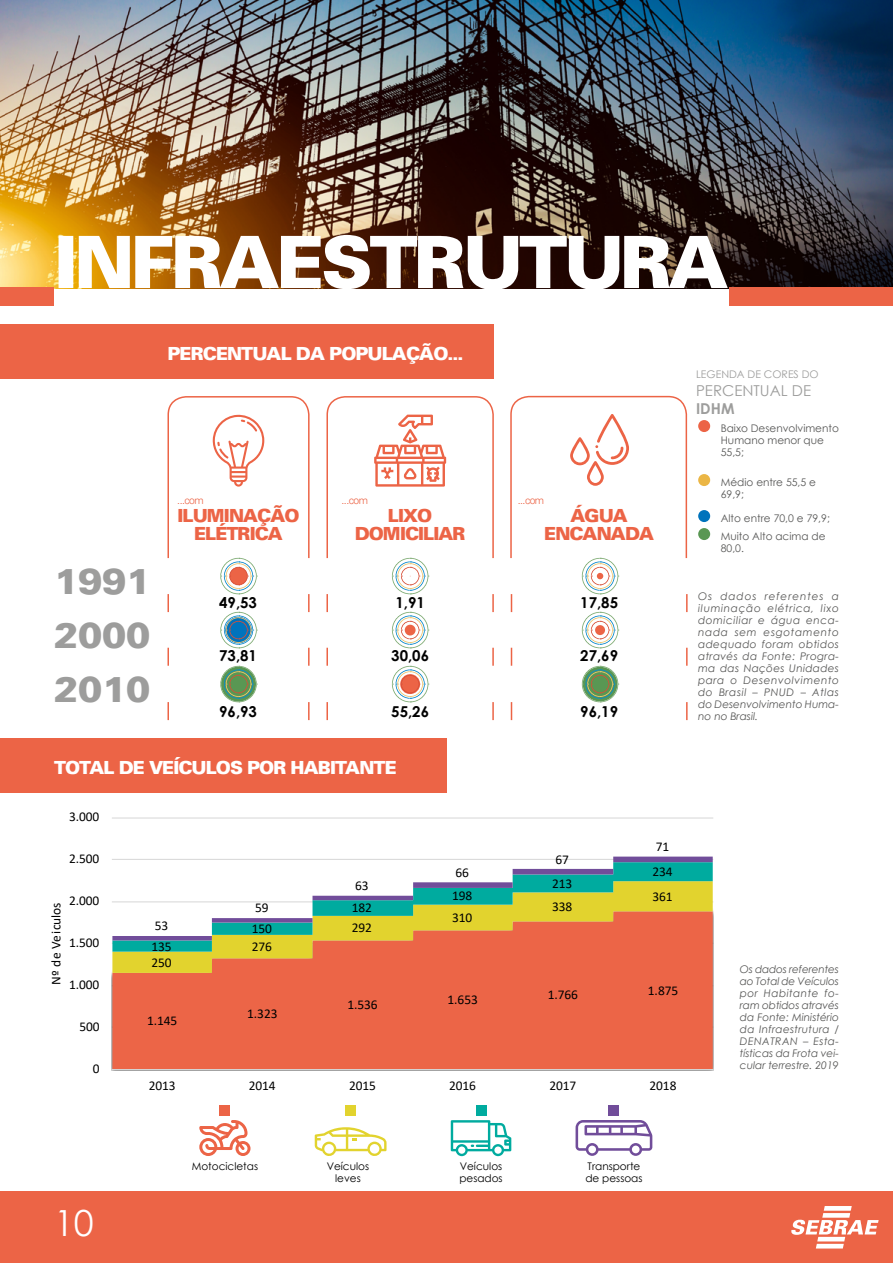
<style>
.page{position:relative;width:893px;height:1263px;background:#fff}
.page>*{position:absolute;margin:0;border:0;box-sizing:border-box;transform-origin:0 0}
.t1{font:900 72px "Univers";letter-spacing:-.05em;color:#fff}
.t2{font:900 36px "Univers";color:#9d9d9c}
.t3{font:36px "Century Gothic";color:#fff}
.t4{font:900 18px "Univers";letter-spacing:-.05em;color:#fff}
.t5{font:900 18px/18px "Univers";letter-spacing:-.05em;color:#ec6446;text-align:center}
.t6{font:700 15px "Century Gothic";color:#000}
.t7{font:15px "Century Gothic";color:#9d9d9c}
.t8{font:700 15px "Century Gothic";color:#9d9d9c}
.t9{font:13.35px "Calibri";letter-spacing:-.005em;color:#000}
.t10{font:13.35px "Calibri";letter-spacing:.02em;color:#000}
.t11{font:italic 10.5px/12px "Century Gothic";color:#575756;text-align:justify}
.t12{font:10.5px/12px "Century Gothic";color:#575756}
.t13{font:10.5px/12px "Century Gothic";color:#000}
.t14{font:300 10.5px "Univers";letter-spacing:-.05em;color:#ec6446}
.t15{font:10.5px "Century Gothic";color:#9d9d9c}
</style>
<div class="page">
<img style="left:0;top:0;width:893px;height:288px">
<div style="left:0;top:288px;width:54px;height:18px;background:#ec6446"></div>
<div style="left:729px;top:288px;width:164px;height:18px;background:#ec6446"></div>
<div style="left:0;top:1192px;width:893px;height:71px;background:#ec6446"></div>
<svg style="left:791px;top:1206px;width:88px;height:42px"></svg>
<div style="left:698px;top:510px;width:12px;height:12px;background:#0073bc;border-radius:50%"></div>
<div style="left:698px;top:528px;width:12px;height:12px;background:#599753;border-radius:50%"></div>
<div style="left:698px;top:474px;width:12px;height:12px;background:#ebb645;border-radius:50%"></div>
<div style="left:698px;top:420px;width:12px;height:12px;background:#ec6446;border-radius:50%"></div>
<svg style="left:167px;top:396px;width:143px;height:324px"></svg>
<svg style="left:326px;top:396px;width:168px;height:324px"></svg>
<div style="left:0;top:324px;width:494px;height:54px;background:#ec6446"></div>
<div style="left:0;top:738px;width:446px;height:54px;background:#ec6446"></div>
<svg style="left:510px;top:395px;width:178px;height:325px"></svg>
<svg style="left:199px;top:1120px;width:51px;height:36px"></svg>
<svg style="left:315px;top:1127px;width:72px;height:29px"></svg>
<svg style="left:451px;top:1120px;width:60px;height:36px"></svg>
<svg style="left:576px;top:1120px;width:76px;height:36px"></svg>
<div style="left:220px;top:1105px;width:10px;height:10px;background:#ec6446"></div>
<div style="left:346px;top:1105px;width:10px;height:10px;background:#e2d32e"></div>
<div style="left:476px;top:1105px;width:10px;height:10px;background:#00ab9f"></div>
<div style="left:609px;top:1105px;width:10px;height:10px;background:#714d9a"></div>
<hr style="left:112px;top:817px;width:601px;height:1px;background:#dadada">
<div style="left:112px;top:973px;width:601px;height:96px;background:#ec6547"></div>
<svg style="left:112px;top:952px;width:601px;height:21px;background:#e97d42"></svg>
<svg style="left:112px;top:940px;width:601px;height:12px;background:#c58452"></svg>
<svg style="left:112px;top:856px;width:601px;height:84px"></svg>
<hr style="left:112px;top:1069px;width:601px;height:1px;background:#dadada">
<h1 class="t1" style="left:54px;top:215px;width:676px">INFRAESTRUTURA</h1>
<h3 class="t4" style="left:167px;top:342px;width:298px">PERCENTUAL DA POPULAÇÃO...</h3>
<h2 class="t2" style="left:54px;top:557px;width:98px">1991</h2>
<h2 class="t2" style="left:54px;top:611px;width:98px">2000</h2>
<h2 class="t2" style="left:54px;top:665px;width:98px">2010</h2>
<p class="t14" style="left:177px;top:494px;width:28px">...com</p>
<p class="t14" style="left:342px;top:494px;width:28px">...com</p>
<p class="t14" style="left:518px;top:494px;width:28px">...com</p>
<h3 class="t5" style="left:544px;top:506px;width:111px">ÁGUA<br>ENCANADA</h3>
<h3 class="t5" style="left:177px;top:506px;width:124px">ILUMINAÇÃO<br>ELÉTRICA</h3>
<h3 class="t5" style="left:355px;top:506px;width:112px">LIXO<br>DOMICILIAR</h3>
<h3 class="t6" style="left:219px;top:591px;width:39px">49,53</h3>
<h3 class="t6" style="left:395px;top:591px;width:31px">1,91</h3>
<h3 class="t6" style="left:580px;top:591px;width:39px">17,85</h3>
<h3 class="t6" style="left:219px;top:644px;width:39px">73,81</h3>
<h3 class="t6" style="left:391px;top:644px;width:39px">30,06</h3>
<h3 class="t6" style="left:580px;top:644px;width:39px">27,69</h3>
<h3 class="t6" style="left:219px;top:700px;width:39px">96,93</h3>
<h3 class="t6" style="left:391px;top:700px;width:39px">55,26</h3>
<h3 class="t6" style="left:580px;top:700px;width:39px">96,19</h3>
<h3 class="t4" style="left:54px;top:756px;width:344px">TOTAL DE VEÍCULOS POR HABITANTE</h3>
<p class="t9" style="left:69px;top:807px;width:32px">3.000</p>
<p class="t9" style="left:69px;top:849px;width:32px">2.500</p>
<p class="t10" style="left:47px;top:985px;width:84px;rotate:-90deg">Nº de Veiculos</p>
<p class="t9" style="left:69px;top:891px;width:32px">2.000</p>
<p class="t9" style="left:69px;top:933px;width:32px">1.500</p>
<p class="t9" style="left:69px;top:975px;width:32px">1.000</p>
<p class="t9" style="left:79px;top:1017px;width:22px">500</p>
<p class="t9" style="left:93px;top:1059px;width:8px">0</p>
<p class="t9" style="left:155px;top:916px;width:15px">53</p>
<p class="t9" style="left:152px;top:937px;width:22px">135</p>
<p class="t9" style="left:152px;top:953px;width:22px">250</p>
<p class="t9" style="left:147px;top:1011px;width:32px">1.145</p>
<p class="t9" style="left:255px;top:898px;width:15px">59</p>
<p class="t9" style="left:252px;top:919px;width:22px">150</p>
<p class="t9" style="left:252px;top:937px;width:22px">276</p>
<p class="t9" style="left:247px;top:1004px;width:32px">1.323</p>
<p class="t9" style="left:656px;top:837px;width:15px">71</p>
<p class="t9" style="left:556px;top:850px;width:15px">67</p>
<p class="t9" style="left:455px;top:863px;width:15px">66</p>
<p class="t9" style="left:652px;top:862px;width:22px">234</p>
<p class="t9" style="left:355px;top:876px;width:15px">63</p>
<p class="t9" style="left:352px;top:899px;width:22px">182</p>
<p class="t9" style="left:352px;top:918px;width:22px">292</p>
<p class="t9" style="left:452px;top:887px;width:22px">198</p>
<p class="t9" style="left:452px;top:908px;width:22px">310</p>
<p class="t9" style="left:552px;top:874px;width:22px">213</p>
<p class="t9" style="left:552px;top:897px;width:22px">338</p>
<p class="t9" style="left:652px;top:887px;width:22px">361</p>
<p class="t9" style="left:347px;top:995px;width:32px">1.536</p>
<p class="t9" style="left:448px;top:990px;width:32px">1.653</p>
<p class="t9" style="left:548px;top:985px;width:32px">1.766</p>
<p class="t9" style="left:648px;top:981px;width:32px">1.875</p>
<p class="t9" style="left:149px;top:1076px;width:28px">2013</p>
<p class="t9" style="left:249px;top:1076px;width:28px">2014</p>
<p class="t9" style="left:349px;top:1076px;width:28px">2015</p>
<p class="t9" style="left:449px;top:1076px;width:28px">2016</p>
<p class="t9" style="left:549px;top:1076px;width:28px">2017</p>
<p class="t9" style="left:649px;top:1076px;width:28px">2018</p>
<p class="t15" style="left:696px;top:367px;width:124px">LEGENDA DE CORES DO</p>
<h3 class="t7" style="left:696px;top:380px;width:116px">PERCENTUAL DE</h3>
<h3 class="t8" style="left:696px;top:397px;width:40px">IDHM</h3>
<p class="t12" style="left:721px;top:422px;width:120px">Baixo Desenvolvimento<br>Humano menor que<br>55,5;</p>
<p class="t12" style="left:721px;top:476px;width:97px">Médio entre 55,5 e<br>69,9;</p>
<p class="t12" style="left:721px;top:509px;width:111px;line-height:18px">Alto entre 70,0 e 79,9;<br>Muito Alto acima de</p>
<p class="t12" style="left:721px;top:542px;width:25px">80,0.</p>
<p class="t11" style="left:698px;top:590px;width:142px">Os dados referentes a iluminação elétrica, lixo domiciliar e água enca&shy;nada sem esgotamento adequado foram obtidos através da Fonte: Progra&shy;ma das Nações Unidades para o Desenvolvimento do Brasil – PNUD – Atlas do Desenvolvimento Huma&shy;no no Brasil.</p>
<p class="t11" style="left:740px;top:963px;width:101px">Os dados referentes ao Total de Veículos por Habitante fo&shy;ram obtidos através da Fonte: Ministério da Infraestrutura / DENATRAN – Esta&shy;tísticas da Frota vei&shy;cular terrestre. 2019</p>
<h2 class="t3" style="left:54px;top:1198px;width:41px">10</h2>
<p class="t13" style="left:192px;top:1160px;width:68px">Motocicletas</p>
<p class="t13" style="left:327px;top:1160px;width:44px;text-align:center">Veículos leves</p>
<p class="t13" style="left:459px;top:1160px;width:45px">Veículos pesados</p>
<p class="t13" style="left:585px;top:1160px;width:59px">Transporte de pessoas</p>
</div>
